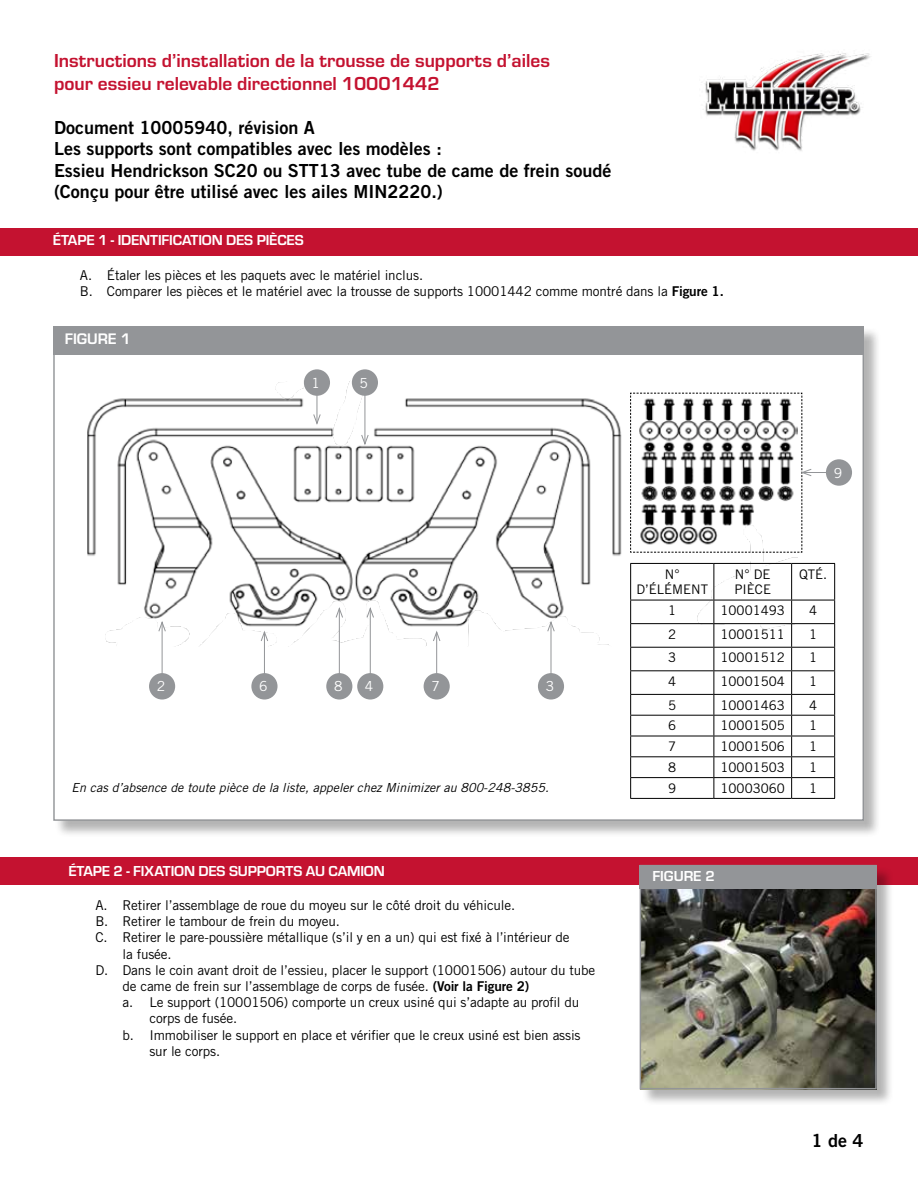
<style>
.page{position:relative;width:918px;height:1188px;background:#fff}
.page>*{position:absolute;margin:0;border:0;box-sizing:border-box;transform-origin:0 0}
.t1{font:700 19.5px/23.4px "Eurostile";color:#c41230}
.t2{font:18px/21.6px "Trade Gothic LT Std Bd 2";color:#000}
.t3{font:700 15.9px "Eurostile";color:#fff}
.t4{font:700 15px "Eurostile";letter-spacing:-.01em;color:#fff}
.t5{font:13.8px "Trade Gothic LT Std";color:#fff}
.t6{font:13.5px/16.2px "Trade Gothic LT Std";letter-spacing:-.01em;color:#000}
.t7{font:13.2px/15.8px "Trade Gothic LT Std";color:#000;text-align:center}
.t8{font:italic 12.45px "Trade Gothic LT Std";color:#000}
.s1{font-family:"Trade Gothic LT Std Bd 2"}
</style>
<div class="page">
<div style="left:54px;top:327px;width:827px;height:511px;background:#000;opacity:.3"></div>
<div style="left:54px;top:327px;width:809px;height:493px;background:#fff"></div>
<div style="left:0;top:229px;width:918px;height:27px;background:#c41230"></div>
<img style="left:87px;top:381px;width:710px;height:265px">
<div style="left:53px;top:326px;width:811px;height:29px;background:#939598"></div>
<img style="left:703px;top:53px;width:168px;height:98px">
<div style="left:826px;top:459px;width:26px;height:27px;background:#939598;border-radius:50%"></div>
<div style="left:251px;top:673px;width:27px;height:27px;background:#939598;border-radius:50%"></div>
<div style="left:149px;top:673px;width:26px;height:27px;background:#939598;border-radius:50%"></div>
<div style="left:326px;top:673px;width:26px;height:27px;background:#939598;border-radius:50%"></div>
<div style="left:357px;top:673px;width:26px;height:27px;background:#939598;border-radius:50%"></div>
<div style="left:424px;top:673px;width:26px;height:27px;background:#939598;border-radius:50%"></div>
<div style="left:304px;top:369px;width:26px;height:27px;background:#939598;border-radius:50%"></div>
<div style="left:352px;top:369px;width:26px;height:27px;background:#939598;border-radius:50%"></div>
<div style="left:538px;top:673px;width:26px;height:27px;background:#939598;border-radius:50%"></div>
<hr style="left:630px;top:563px;width:84px;height:1px;background:#000">
<hr style="left:630px;top:564px;width:1px;height:36px;background:#000">
<hr style="left:714px;top:563px;width:78px;height:1px;background:#000">
<hr style="left:713px;top:564px;width:1px;height:36px;background:#000">
<hr style="left:792px;top:563px;width:43px;height:1px;background:#000">
<hr style="left:791px;top:564px;width:1px;height:36px;background:#000">
<hr style="left:834px;top:564px;width:1px;height:36px;background:#000">
<hr style="left:630px;top:600px;width:84px;height:1px;background:#000">
<hr style="left:714px;top:600px;width:78px;height:1px;background:#000">
<hr style="left:792px;top:600px;width:43px;height:1px;background:#000">
<hr style="left:630px;top:623px;width:84px;height:1px;background:#000">
<hr style="left:714px;top:623px;width:78px;height:1px;background:#000">
<hr style="left:792px;top:623px;width:43px;height:1px;background:#000">
<hr style="left:630px;top:647px;width:84px;height:1px;background:#000">
<hr style="left:714px;top:647px;width:78px;height:1px;background:#000">
<hr style="left:792px;top:647px;width:43px;height:1px;background:#000">
<hr style="left:630px;top:670px;width:84px;height:1px;background:#000">
<hr style="left:714px;top:670px;width:78px;height:1px;background:#000">
<hr style="left:792px;top:670px;width:43px;height:1px;background:#000">
<hr style="left:630px;top:694px;width:84px;height:1px;background:#000">
<hr style="left:714px;top:694px;width:78px;height:1px;background:#000">
<hr style="left:792px;top:694px;width:43px;height:1px;background:#000">
<hr style="left:630px;top:715px;width:84px;height:1px;background:#000">
<hr style="left:714px;top:715px;width:78px;height:1px;background:#000">
<hr style="left:792px;top:715px;width:43px;height:1px;background:#000">
<hr style="left:630px;top:736px;width:84px;height:1px;background:#000">
<hr style="left:714px;top:736px;width:78px;height:1px;background:#000">
<hr style="left:792px;top:736px;width:43px;height:1px;background:#000">
<hr style="left:630px;top:756px;width:84px;height:1px;background:#000">
<hr style="left:714px;top:756px;width:78px;height:1px;background:#000">
<hr style="left:792px;top:756px;width:43px;height:1px;background:#000">
<hr style="left:630px;top:777px;width:84px;height:1px;background:#000">
<svg style="left:630px;top:600px;width:1px;height:198px"></svg>
<hr style="left:714px;top:777px;width:78px;height:1px;background:#000">
<svg style="left:713px;top:600px;width:1px;height:198px"></svg>
<hr style="left:792px;top:777px;width:43px;height:1px;background:#000">
<svg style="left:791px;top:600px;width:1px;height:198px"></svg>
<svg style="left:834px;top:600px;width:1px;height:198px"></svg>
<hr style="left:630px;top:798px;width:84px;height:1px;background:#000">
<hr style="left:714px;top:798px;width:78px;height:1px;background:#000">
<hr style="left:792px;top:798px;width:43px;height:1px;background:#000">
<svg style="left:630px;top:392px;width:200px;height:161px"></svg>
<hr style="left:264px;top:632px;width:1px;height:46px;background:#939598">
<svg style="left:260px;top:630px;width:9px;height:12px"></svg>
<hr style="left:162px;top:622px;width:1px;height:56px;background:#939598">
<svg style="left:158px;top:620px;width:8px;height:12px"></svg>
<hr style="left:339px;top:609px;width:1px;height:69px;background:#939598">
<svg style="left:335px;top:606px;width:8px;height:12px"></svg>
<hr style="left:370px;top:609px;width:1px;height:69px;background:#939598">
<svg style="left:366px;top:606px;width:8px;height:12px"></svg>
<hr style="left:436px;top:632px;width:1px;height:46px;background:#939598">
<svg style="left:433px;top:630px;width:8px;height:12px"></svg>
<hr style="left:317px;top:389px;width:1px;height:34px;background:#939598">
<svg style="left:313px;top:414px;width:8px;height:11px"></svg>
<hr style="left:365px;top:389px;width:1px;height:55px;background:#939598">
<svg style="left:361px;top:434px;width:8px;height:12px"></svg>
<hr style="left:551px;top:622px;width:1px;height:56px;background:#939598">
<svg style="left:547px;top:620px;width:8px;height:12px"></svg>
<div style="left:0;top:857px;width:918px;height:28px;background:#c41230"></div>
<div style="left:641px;top:866px;width:254px;height:241px;background:#000;opacity:.3"></div>
<img style="left:643px;top:889px;width:231px;height:197px">
<div style="left:640px;top:865px;width:237px;height:24px;background:#939598"></div>
<div style="left:640px;top:865px;width:237px;height:224px;border:2px solid #939598"></div>
<h1 class="t1" style="left:54px;top:48px;width:498px">Instructions d’installation de la trousse de supports d’ailes pour essieu relevable directionnel 10001442</h1>
<h2 class="t2" style="left:54px;top:116px;width:559px">Document 10005940, révision A<br>Les supports sont compatibles avec les modèles :<br>Essieu Hendrickson SC20 ou STT13 avec tube de came de frein soudé (Conçu pour être utilisé avec les ailes MIN2220.)</h2>
<p class="t4" style="left:53px;top:230px;width:252px">ÉTAPE 1 - IDENTIFICATION DES PIÈCES</p>
<p class="t6" style="left:80px;top:267px;width:645px">A. Étaler les pièces et les paquets avec le matériel inclus.<br>B. Comparer les pièces et le matériel avec la trousse de supports 10001442 comme montré dans la <span class="s1">Figure 1.</span></p>
<p class="t3" style="left:65px;top:327px;width:67px">FIGURE 1</p>
<p class="t5" style="left:312px;top:374px;width:10px">1</p>
<p class="t5" style="left:360px;top:374px;width:10px">5</p>
<p class="t5" style="left:834px;top:464px;width:10px">9</p>
<p class="t5" style="left:157px;top:678px;width:10px">2</p>
<p class="t5" style="left:259px;top:678px;width:10px">6</p>
<p class="t5" style="left:334px;top:678px;width:10px">8</p>
<p class="t5" style="left:365px;top:678px;width:10px">4</p>
<p class="t5" style="left:431px;top:678px;width:10px">7</p>
<p class="t5" style="left:546px;top:678px;width:10px">3</p>
<p class="t7" style="left:636px;top:566px;width:73px">N°<br>D’ÉLÉMENT</p>
<p class="t7" style="left:734px;top:566px;width:38px;text-align:left">N° DE<br>PIÈCE</p>
<p class="t7" style="left:799px;top:566px;width:30px">QTÉ.</p>
<p class="t7" style="left:668px;top:602px;width:10px">1</p>
<p class="t7" style="left:721px;top:602px;width:66px">10001493</p>
<p class="t7" style="left:809px;top:602px;width:10px">4</p>
<p class="t7" style="left:668px;top:626px;width:10px">2</p>
<p class="t7" style="left:721px;top:626px;width:66px">10001511</p>
<p class="t7" style="left:809px;top:626px;width:10px">1</p>
<p class="t7" style="left:668px;top:650px;width:10px">3</p>
<p class="t7" style="left:721px;top:650px;width:66px">10001512</p>
<p class="t7" style="left:809px;top:650px;width:10px">1</p>
<p class="t7" style="left:668px;top:673px;width:10px">4</p>
<p class="t7" style="left:721px;top:673px;width:66px">10001504</p>
<p class="t7" style="left:809px;top:673px;width:10px">1</p>
<p class="t7" style="left:668px;top:697px;width:10px">5</p>
<p class="t7" style="left:721px;top:697px;width:66px">10001463</p>
<p class="t7" style="left:809px;top:697px;width:10px">4</p>
<p class="t7" style="left:668px;top:718px;width:10px">6</p>
<p class="t7" style="left:721px;top:718px;width:66px">10001505</p>
<p class="t7" style="left:809px;top:718px;width:10px">1</p>
<p class="t7" style="left:668px;top:738px;width:10px">7</p>
<p class="t7" style="left:721px;top:738px;width:66px">10001506</p>
<p class="t7" style="left:809px;top:738px;width:10px">1</p>
<p class="t7" style="left:668px;top:759px;width:10px">8</p>
<p class="t7" style="left:721px;top:759px;width:66px">10001503</p>
<p class="t7" style="left:809px;top:759px;width:10px">1</p>
<p class="t8" style="left:72px;top:780px;width:479px">En cas d’absence de toute pièce de la liste, appeler chez Minimizer au 800-248-3855.</p>
<p class="t7" style="left:668px;top:780px;width:10px">9</p>
<p class="t7" style="left:721px;top:780px;width:66px">10003060</p>
<p class="t7" style="left:809px;top:780px;width:10px">1</p>
<p class="t4" style="left:68px;top:860px;width:318px">ÉTAPE 2 - FIXATION DES SUPPORTS AU CAMION</p>
<p class="t6" style="left:95px;top:897px;width:421px">A. Retirer l’assemblage de roue du moyeu sur le côté droit du véhicule.</p>
<p class="t6" style="left:95px;top:913px;width:246px">B. Retirer le tambour de frein du moyeu.</p>
<p class="t6" style="left:95px;top:929px;width:476px">C. Retirer le pare-poussière métallique (s’il y en a un) qui est fixé à l’intérieur de</p>
<p class="t6" style="left:122px;top:945px;width:51px">la fusée.</p>
<p class="t6" style="left:95px;top:962px;width:501px">D. Dans le coin avant droit de l’essieu, placer le support (10001506) autour du tube</p>
<p class="t6" style="left:122px;top:978px;width:408px">de came de frein sur l’assemblage de corps de fusée. <span class="s1">(Voir la Figure 2)</span></p>
<p class="t6" style="left:122px;top:994px;width:458px">a. Le support (10001506) comporte un creux usiné qui s’adapte au profil du</p>
<p class="t6" style="left:149px;top:1010px;width:89px">corps de fusée.</p>
<p class="t6" style="left:122px;top:1026px;width:460px">b. Immobiliser le support en place et vérifier que le creux usiné est bien assis</p>
<p class="t6" style="left:149px;top:1043px;width:72px">sur le corps.</p>
<p class="t4" style="left:653px;top:865px;width:64px">FIGURE 2</p>
<h2 class="t2" style="left:812px;top:1129px;width:53px">1 de 4</h2>
</div>
